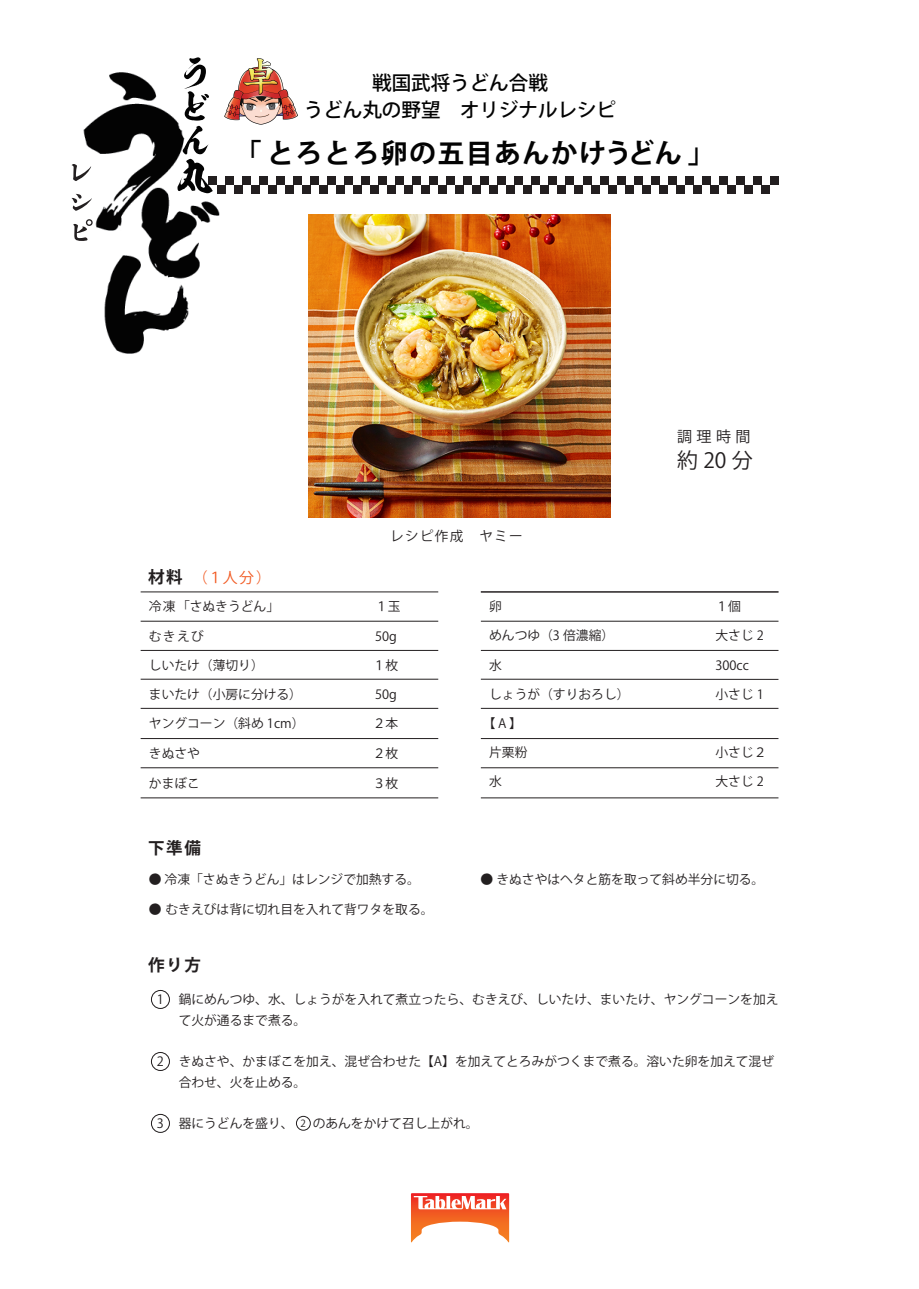
<style>
.page{position:relative;width:919px;height:1289px;background:#fff}
.page>*{position:absolute;margin:0;border:0;box-sizing:border-box;transform-origin:0 0}
.t1{font:700 27px "Koz Go Pr 6 N";letter-spacing:.05em;color:#030303}
.t2{font:21px "Koz Go Pr 6 N";color:#231f20}
.t3{font:500 19.5px/27.6px "Koz Go Pr 6 N";color:#030303;text-align:center}
.t4{font:700 16.5px "Koz Go Pr 6 N";letter-spacing:.1em;color:#231f20}
.t5{font:15px "Koz Go Pr 6 N";color:#231f20}
.t6{font:14.85px "Koz Go Pr 6 N";color:#f15921}
.t7{font:13.5px "Koz Go Pr 6 N";letter-spacing:.1em;color:#231f20}
.t8{font:12.75px/21.3px "Koz Go Pr 6 N";color:#231f20}
.t9{font:9.9px "Koz Go Pr 6 N";color:#231f20}
</style>
<div class="page">
<hr style="left:141px;top:591px;width:297px;height:1px;background:#231f20">
<hr style="left:141px;top:621px;width:297px;height:1px;background:#231f20">
<hr style="left:141px;top:708px;width:297px;height:1px;background:#231f20">
<svg style="left:411px;top:1193px;width:99px;height:50px"></svg>
<img style="left:225px;top:59px;width:73px;height:66px">
<img style="left:83px;top:72px;width:140px;height:282px">
<svg style="left:177px;top:57px;width:36px;height:136px"></svg>
<svg style="left:72px;top:164px;width:19px;height:17px"></svg>
<svg style="left:71px;top:194px;width:21px;height:17px"></svg>
<svg style="left:73px;top:219px;width:20px;height:22px"></svg>
<div style="left:208px;top:176px;width:9px;height:9px;background:#231f20"></div>
<div style="left:217px;top:185px;width:8px;height:8px;background:#231f20"></div>
<div style="left:225px;top:176px;width:9px;height:9px;background:#231f20"></div>
<div style="left:234px;top:185px;width:8px;height:8px;background:#231f20"></div>
<div style="left:242px;top:176px;width:9px;height:9px;background:#231f20"></div>
<div style="left:251px;top:185px;width:8px;height:8px;background:#231f20"></div>
<div style="left:259px;top:176px;width:9px;height:9px;background:#231f20"></div>
<div style="left:268px;top:185px;width:8px;height:8px;background:#231f20"></div>
<div style="left:276px;top:176px;width:9px;height:9px;background:#231f20"></div>
<div style="left:285px;top:185px;width:8px;height:8px;background:#231f20"></div>
<div style="left:293px;top:176px;width:9px;height:9px;background:#231f20"></div>
<div style="left:302px;top:185px;width:8px;height:8px;background:#231f20"></div>
<div style="left:310px;top:176px;width:9px;height:9px;background:#231f20"></div>
<div style="left:319px;top:185px;width:8px;height:8px;background:#231f20"></div>
<div style="left:327px;top:176px;width:9px;height:9px;background:#231f20"></div>
<div style="left:336px;top:185px;width:8px;height:8px;background:#231f20"></div>
<div style="left:344px;top:176px;width:9px;height:9px;background:#231f20"></div>
<div style="left:353px;top:185px;width:8px;height:8px;background:#231f20"></div>
<div style="left:361px;top:176px;width:9px;height:9px;background:#231f20"></div>
<div style="left:370px;top:185px;width:8px;height:8px;background:#231f20"></div>
<div style="left:378px;top:176px;width:9px;height:9px;background:#231f20"></div>
<div style="left:387px;top:185px;width:8px;height:8px;background:#231f20"></div>
<div style="left:395px;top:176px;width:9px;height:9px;background:#231f20"></div>
<div style="left:404px;top:185px;width:8px;height:8px;background:#231f20"></div>
<div style="left:412px;top:176px;width:9px;height:9px;background:#231f20"></div>
<div style="left:421px;top:185px;width:8px;height:8px;background:#231f20"></div>
<div style="left:429px;top:176px;width:9px;height:9px;background:#231f20"></div>
<div style="left:438px;top:185px;width:8px;height:8px;background:#231f20"></div>
<div style="left:446px;top:176px;width:9px;height:9px;background:#231f20"></div>
<div style="left:455px;top:185px;width:8px;height:8px;background:#231f20"></div>
<div style="left:463px;top:176px;width:9px;height:9px;background:#231f20"></div>
<div style="left:472px;top:185px;width:8px;height:8px;background:#231f20"></div>
<div style="left:480px;top:176px;width:9px;height:9px;background:#231f20"></div>
<div style="left:489px;top:185px;width:8px;height:8px;background:#231f20"></div>
<div style="left:497px;top:176px;width:9px;height:9px;background:#231f20"></div>
<div style="left:506px;top:185px;width:8px;height:8px;background:#231f20"></div>
<div style="left:514px;top:176px;width:9px;height:9px;background:#231f20"></div>
<div style="left:523px;top:185px;width:8px;height:8px;background:#231f20"></div>
<div style="left:531px;top:176px;width:9px;height:9px;background:#231f20"></div>
<div style="left:540px;top:185px;width:8px;height:8px;background:#231f20"></div>
<div style="left:548px;top:176px;width:9px;height:9px;background:#231f20"></div>
<div style="left:557px;top:185px;width:8px;height:8px;background:#231f20"></div>
<div style="left:565px;top:176px;width:9px;height:9px;background:#231f20"></div>
<div style="left:574px;top:185px;width:8px;height:8px;background:#231f20"></div>
<div style="left:582px;top:176px;width:9px;height:9px;background:#231f20"></div>
<div style="left:591px;top:185px;width:8px;height:8px;background:#231f20"></div>
<div style="left:599px;top:176px;width:9px;height:9px;background:#231f20"></div>
<div style="left:608px;top:185px;width:8px;height:8px;background:#231f20"></div>
<div style="left:616px;top:176px;width:9px;height:9px;background:#231f20"></div>
<div style="left:625px;top:185px;width:8px;height:8px;background:#231f20"></div>
<div style="left:633px;top:176px;width:9px;height:9px;background:#231f20"></div>
<div style="left:642px;top:185px;width:8px;height:8px;background:#231f20"></div>
<div style="left:650px;top:176px;width:9px;height:9px;background:#231f20"></div>
<div style="left:659px;top:185px;width:8px;height:8px;background:#231f20"></div>
<div style="left:667px;top:176px;width:9px;height:9px;background:#231f20"></div>
<div style="left:676px;top:185px;width:8px;height:8px;background:#231f20"></div>
<div style="left:684px;top:176px;width:9px;height:9px;background:#231f20"></div>
<div style="left:693px;top:185px;width:8px;height:8px;background:#231f20"></div>
<div style="left:701px;top:176px;width:9px;height:9px;background:#231f20"></div>
<div style="left:710px;top:185px;width:8px;height:8px;background:#231f20"></div>
<div style="left:718px;top:176px;width:9px;height:9px;background:#231f20"></div>
<div style="left:727px;top:185px;width:8px;height:8px;background:#231f20"></div>
<div style="left:735px;top:176px;width:9px;height:9px;background:#231f20"></div>
<div style="left:744px;top:185px;width:8px;height:8px;background:#231f20"></div>
<div style="left:752px;top:176px;width:9px;height:9px;background:#231f20"></div>
<div style="left:761px;top:185px;width:8px;height:8px;background:#231f20"></div>
<div style="left:769px;top:176px;width:9px;height:9px;background:#231f20"></div>
<hr style="left:141px;top:650px;width:297px;height:1px;background:#231f20">
<hr style="left:141px;top:679px;width:297px;height:1px;background:#231f20">
<hr style="left:141px;top:738px;width:297px;height:1px;background:#231f20">
<hr style="left:141px;top:797px;width:297px;height:1px;background:#231f20">
<hr style="left:141px;top:767px;width:297px;height:1px;background:#231f20">
<hr style="left:481px;top:679px;width:297px;height:1px;background:#231f20">
<hr style="left:481px;top:621px;width:297px;height:1px;background:#231f20">
<hr style="left:481px;top:650px;width:297px;height:1px;background:#231f20">
<hr style="left:481px;top:591px;width:297px;height:1px;background:#231f20">
<hr style="left:481px;top:708px;width:297px;height:1px;background:#231f20">
<hr style="left:481px;top:738px;width:297px;height:1px;background:#231f20">
<hr style="left:481px;top:797px;width:297px;height:1px;background:#231f20">
<hr style="left:481px;top:767px;width:297px;height:1px;background:#231f20">
<img style="left:308px;top:214px;width:302px;height:304px">
<div style="left:151px;top:989px;width:19px;height:19px;border:1px solid #231f20;border-radius:50%"></div>
<div style="left:151px;top:1051px;width:19px;height:19px;border:1px solid #231f20;border-radius:50%"></div>
<div style="left:296px;top:1115px;width:15px;height:15px;border:1px solid #231f20;border-radius:50%"></div>
<div style="left:151px;top:1113px;width:19px;height:19px;border:1px solid #231f20;border-radius:50%"></div>
<h3 class="t3" style="left:304px;top:69px;width:313px">戦国武将うどん合戦<br>うどん丸の野望　オリジナルレシピ</h3>
<h1 class="t1" style="left:234px;top:138px;width:482px">「 とろとろ卵の五目あんかけうどん 」</h1>
<p class="t7" style="left:390px;top:528px;width:134px">レシピ作成　ヤミー</p>
<p class="t5" style="left:677px;top:427px;width:75px">調理時間</p>
<h2 class="t2" style="left:677px;top:448px;width:77px">約20分</h2>
<p class="t4" style="left:148px;top:567px;width:36px">材料</p>
<p class="t8" style="left:149px;top:596px;width:132px">冷凍「さぬきうどん」</p>
<p class="t8" style="left:375px;top:596px;width:27px">１玉</p>
<p class="t6" style="left:193px;top:569px;width:80px">（１人分）</p>
<p class="t8" style="left:149px;top:626px;width:56px">むきえび</p>
<p class="t8" style="left:375px;top:626px;width:23px">50g</p>
<p class="t8" style="left:149px;top:654px;width:116px">しいたけ（薄切り）</p>
<p class="t8" style="left:372px;top:654px;width:27px">１枚</p>
<p class="t8" style="left:149px;top:683px;width:155px">まいたけ（小房に分ける）</p>
<p class="t8" style="left:375px;top:683px;width:23px">50g</p>
<p class="t8" style="left:149px;top:713px;width:157px">ヤングコーン（斜め 1cm）</p>
<p class="t8" style="left:372px;top:713px;width:27px">２本</p>
<p class="t8" style="left:149px;top:743px;width:53px">きぬさや</p>
<p class="t8" style="left:372px;top:743px;width:27px">２枚</p>
<p class="t8" style="left:149px;top:772px;width:53px">かまぼこ</p>
<p class="t8" style="left:372px;top:772px;width:27px">３枚</p>
<p class="t4" style="left:148px;top:839px;width:54px">下準備</p>
<p class="t8" style="left:149px;top:869px;width:272px">● 冷凍「さぬきうどん」はレンジで加熱する。</p>
<p class="t8" style="left:149px;top:898px;width:286px">● むきえびは背に切れ目を入れて背ワタを取る。</p>
<p class="t8" style="left:489px;top:596px;width:14px">卵</p>
<p class="t8" style="left:715px;top:596px;width:27px">１個</p>
<p class="t8" style="left:489px;top:625px;width:127px">めんつゆ（3 倍濃縮）</p>
<p class="t8" style="left:715px;top:625px;width:50px">大さじ 2</p>
<p class="t8" style="left:489px;top:654px;width:14px">水</p>
<p class="t8" style="left:715px;top:654px;width:35px">300cc</p>
<p class="t8" style="left:489px;top:683px;width:142px">しょうが（すりおろし）</p>
<p class="t8" style="left:715px;top:683px;width:50px">小さじ 1</p>
<p class="t8" style="left:482px;top:712px;width:40px">【A】</p>
<p class="t8" style="left:489px;top:741px;width:40px">片栗粉</p>
<p class="t8" style="left:715px;top:741px;width:53px">小さじ２</p>
<p class="t8" style="left:489px;top:771px;width:14px">水</p>
<p class="t8" style="left:715px;top:771px;width:50px">大さじ 2</p>
<p class="t8" style="left:480px;top:869px;width:285px">● きぬさやはヘタと筋を取って斜め半分に切る。</p>
<p class="t4" style="left:148px;top:956px;width:54px">作り方</p>
<p class="t8" style="left:179px;top:988px;width:601px;text-indent:-22px">1 鍋にめんつゆ、水、しょうがを入れて煮立ったら、むきえび、しいたけ、まいたけ、ヤングコーンを加えて火が通るまで煮る。</p>
<p class="t8" style="left:179px;top:1050px;width:597px;text-indent:-22px">2 きぬさや、かまぼこを加え、混ぜ合わせた【A】を加えてとろみがつくまで煮る。溶いた卵を加えて混ぜ合わせ、火を止める。</p>
<p class="t8" style="left:157px;top:1112px;width:323px">3 器にうどんを盛り、　　のあんをかけて召し上がれ。</p>
<p class="t9" style="left:300px;top:1117px;width:7px">2</p>
</div>
